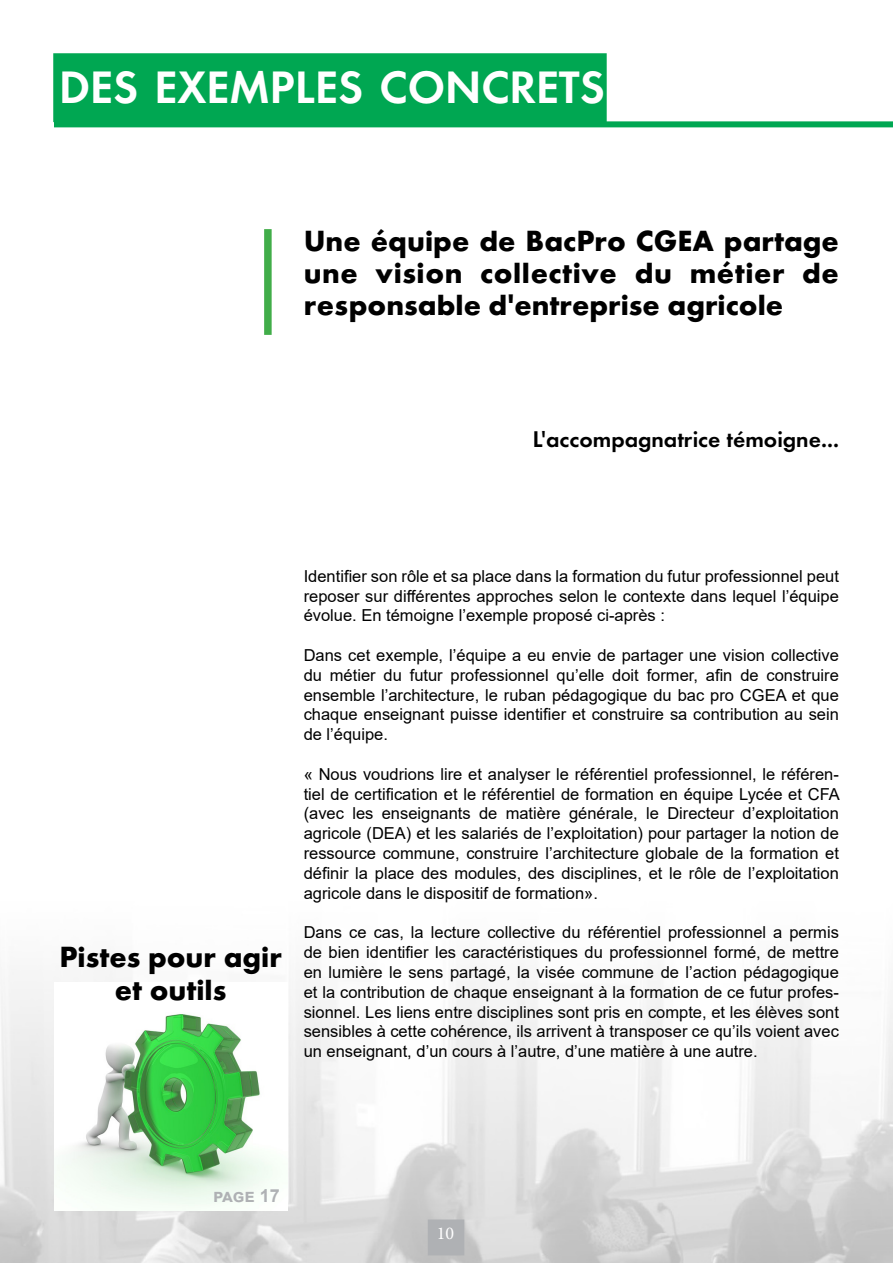
<style>
.page{position:relative;width:893px;height:1263px;background:#fff}
.page>*{position:absolute;margin:0;border:0;box-sizing:border-box;transform-origin:0 0}
.t1{font:42px "Canal Demi Romain";color:#fff}
.t2{font:27px/32.4px "Canal Bold Romain";color:#000;text-align:justify}
.t3{font:21px "Canal Demi Romain";color:#000}
.t4{font:700 18px "Arial";color:#afb1b4}
.t5{font:18px "Minion Pro";color:#fff}
.t6{font:16.5px/19.8px "Arial";color:#000;text-align:justify}
</style>
<div class="page">
<div style="left:54px;top:121px;width:839px;height:6px;background:#00a752"></div>
<div style="left:54px;top:54px;width:552px;height:67px;background:#00a752"></div>
<div style="left:53px;top:53px;width:554px;height:69px;border:2px solid #00a752"></div>
<div style="left:428px;top:1219px;width:36px;height:36px;background:#afb1b4"></div>
<div style="left:264px;top:229px;width:8px;height:106px;background:#41ad49"></div>
<img style="left:54px;top:1013px;width:233px;height:197px">
<h1 class="t1" style="left:59px;top:59px;width:548px">DES EXEMPLES CONCRETS</h1>
<h2 class="t2" style="left:304px;top:224px;width:537px">Une équipe de BacPro CGEA partage une vision collective du métier de responsable d’entreprise agricole</h2>
<p class="t3" style="left:533px;top:425px;width:308px">L’accompagnatrice témoigne...</p>
<h2 class="t2" style="left:59px;top:940px;width:224px;text-align:center">Pistes pour agir et outils</h2>
<p class="t6" style="left:304px;top:566px;width:537px">Identifier son rôle et sa place dans la formation du futur professionnel peut reposer sur différentes approches selon le contexte dans lequel l’équipe évolue. En témoigne l’exemple proposé ci-après :</p>
<p class="t6" style="left:304px;top:645px;width:537px">Dans cet exemple, l’équipe a eu envie de partager une vision collective du métier du futur professionnel qu’elle doit former, afin de construire ensemble l’architecture, le ruban pédagogique du bac pro CGEA et que chaque enseignant puisse identifier et construire sa contribution au sein de l’équipe.</p>
<p class="t6" style="left:304px;top:764px;width:538px">« Nous voudrions lire et analyser le référentiel professionnel, le référen&shy;tiel de certification et le référentiel de formation en équipe Lycée et CFA (avec les enseignants de matière générale, le Directeur d’exploitation agricole (DEA) et les salariés de l’exploitation) pour partager la notion de ressource commune, construire l’architecture globale de la formation et définir la place des modules, des disciplines, et le rôle de l’exploitation agricole dans le dispositif de formation».</p>
<p class="t6" style="left:304px;top:922px;width:537px">Dans ce cas, la lecture collective du référentiel professionnel a permis de bien identifier les caractéristiques du professionnel formé, de mettre en lumière le sens partagé, la visée commune de l’action pédagogique et la contribution de chaque enseignant à la formation de ce futur profes&shy;sionnel. Les liens entre disciplines sont pris en compte, et les élèves sont sensibles à cette cohérence, ils arrivent à transposer ce qu’ils voient avec un enseignant, d’un cours à l’autre, d’une matière à une autre.</p>
<p class="t4" style="left:213px;top:1183px;width:68px">page 17</p>
<p class="t5" style="left:437px;top:1221px;width:19px">10</p>
</div>
